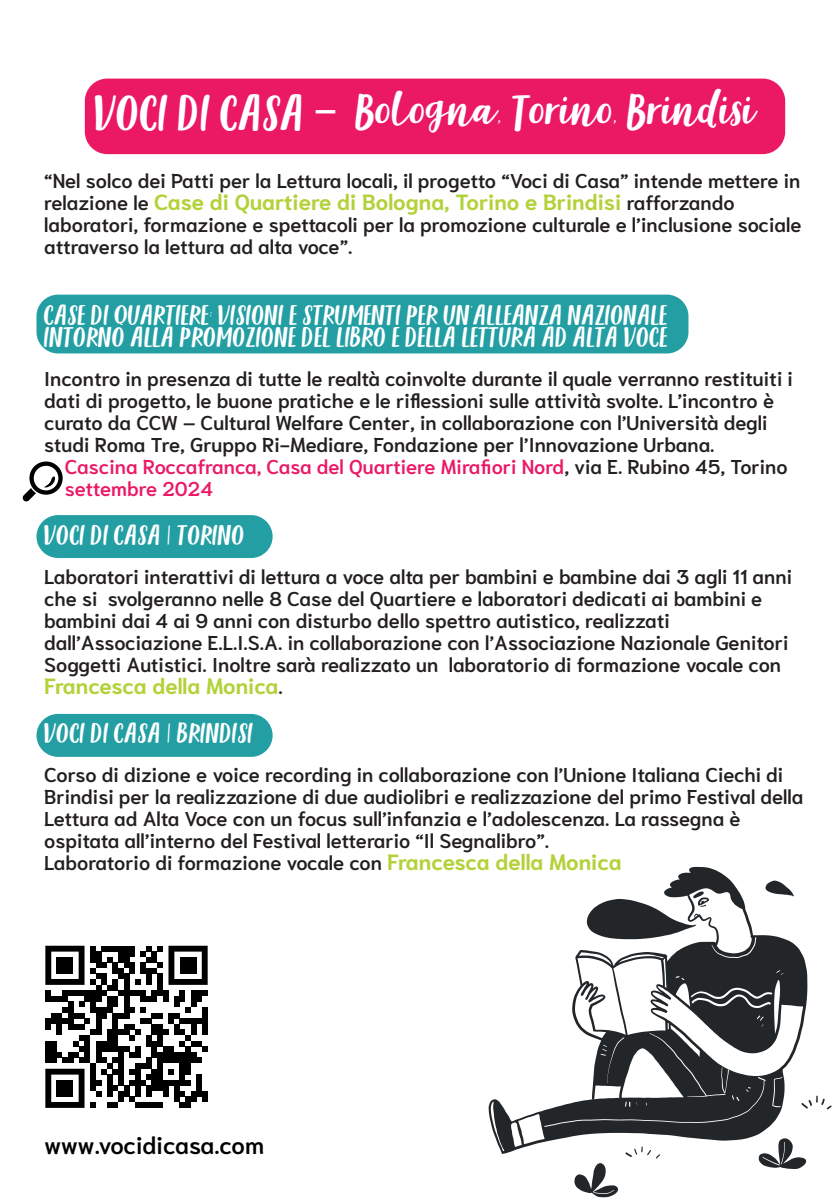
<style>
.page{position:relative;width:840px;height:1202px;background:#fff}
.page>*{position:absolute;margin:0;border:0;box-sizing:border-box;transform-origin:0 0}
.t1{font:36px "Jonitha Script";color:#fff}
.t2{font:600 24px "Niramit";letter-spacing:-.025em;color:#010101}
.t3{font:700 22px "Niramit";color:#b2d239}
.t4{font:600 20px/22px "Niramit";color:#231f20}
.t5{font:20px/22px "Jonitha Script";color:#fff}
.t6{font:600 20px/22px "Niramit";color:#eb1864}
.s1{font-family:"Niramit";font-weight:600}
.s2{font-weight:600;font-size:20px;color:#231f20}
.s3{color:#231f20}
.s4{font-weight:700;font-size:22px;color:#b2d239}
</style>
<div class="page">
<svg style="left:488px;top:867px;width:319px;height:287px"></svg>
<svg style="left:765px;top:881px;width:28px;height:15px"></svg>
<svg style="left:801px;top:1096px;width:30px;height:13px"></svg>
<svg style="left:625px;top:1146px;width:34px;height:12px"></svg>
<svg style="left:771px;top:1077px;width:10px;height:30px"></svg>
<svg style="left:690px;top:988px;width:81px;height:20px;background:#535658"></svg>
<svg style="left:586px;top:891px;width:169px;height:67px"></svg>
<svg style="left:675px;top:976px;width:9px;height:4px"></svg>
<svg style="left:776px;top:970px;width:7px;height:5px"></svg>
<svg style="left:756px;top:1015px;width:7px;height:12px"></svg>
<svg style="left:544px;top:1033px;width:221px;height:94px"></svg>
<svg style="left:574px;top:1163px;width:43px;height:34px"></svg>
<svg style="left:673px;top:1153px;width:18px;height:1px"></svg>
<svg style="left:758px;top:1138px;width:47px;height:31px"></svg>
<div style="left:86px;top:80px;width:697px;height:73px;background:#eb1864;border-radius:21px"></div>
<div style="left:85px;top:79px;width:699px;height:75px;border:2px solid #eb1864;border-radius:21px"></div>
<div style="left:36px;top:295px;width:652px;height:58px;background:#239fa4;border-radius:21px"></div>
<div style="left:36px;top:515px;width:236px;height:43px;background:#239fa4;border-radius:21px"></div>
<div style="left:36px;top:714px;width:236px;height:43px;background:#239fa4;border-radius:21px"></div>
<svg style="left:45px;top:946px;width:162px;height:162px"></svg>
<div style="left:56px;top:957px;width:17px;height:17px;background:#000001"></div>
<div style="left:179px;top:957px;width:17px;height:17px;background:#000001"></div>
<div style="left:56px;top:1080px;width:17px;height:17px;background:#000001"></div>
<svg style="left:22px;top:461px;width:41px;height:41px"></svg>
<h1 class="t1" style="left:94px;top:88px;width:663px">VOCI DI CASA <span class="s1">–</span> Bologna, Torino, Brindisi</h1>
<p class="t4" style="left:44px;top:170px;width:757px">“Nel solco dei Patti per la Lettura locali, il progetto “Voci di Casa” intende mettere in</p>
<p class="t3" style="left:44px;top:189px;width:691px"><span class="s2">relazione le</span> Case di Quartiere di Bologna, Torino e Brindisi <span class="s2">rafforzando</span></p>
<p class="t4" style="left:44px;top:214px;width:758px">laboratori, formazione e spettacoli per la promozione culturale e l’inclusione sociale attraverso la lettura ad alta voce”.</p>
<p class="t5" style="left:44px;top:303px;width:624px">CASE DI QUARTIERE: VISIONI E STRUMENTI PER UN’ALLEANZA NAZIONALE<br>INTORNO ALLA PROMOZIONE DEL LIBRO E DELLA LETTURA AD ALTA VOCE</p>
<p class="t4" style="left:44px;top:368px;width:749px">Incontro in presenza di tutte le realtà coinvolte durante il quale verranno restituiti i dati di progetto, le buone pratiche e le riflessioni sulle attività svolte. L’incontro è curato da CCW – Cultural Welfare Center, in collaborazione con l’Università degli studi Roma Tre, Gruppo Ri-Mediare, Fondazione per l’Innovazione Urbana.</p>
<p class="t6" style="left:65px;top:456px;width:723px">Cascina Roccafranca, Casa del Quartiere Mirafiori Nord<span class="s3">, via E. Rubino 45, Torino </span>settembre 2024</p>
<p class="t5" style="left:44px;top:523px;width:202px">VOCI DI CASA | TORINO</p>
<p class="t4" style="left:44px;top:566px;width:749px">Laboratori interattivi di lettura a voce alta per bambini e bambine dai 3 agli 11 anni che si svolgeranno nelle 8 Case del Quartiere e laboratori dedicati ai bambini e bambini dai 4 ai 9 anni con disturbo dello spettro autistico, realizzati dall’Associazione E.L.I.S.A. in collaborazione con l’Associazione Nazionale Genitori Soggetti Autistici. Inoltre sarà realizzato un laboratorio di formazione vocale con</p>
<p class="t3" style="left:44px;top:673px;width:240px">Francesca della Monica<span class="s2">.</span></p>
<p class="t5" style="left:44px;top:721px;width:211px">VOCI DI CASA | BRINDISI</p>
<p class="t4" style="left:44px;top:764px;width:760px">Corso di dizione e voice recording in collaborazione con l’Unione Italiana Ciechi di Brindisi per la realizzazione di due audiolibri e realizzazione del primo Festival della Lettura ad Alta Voce con un focus sull’infanzia e l’adolescenza. La rassegna è ospitata all’interno del Festival letterario “Il Segnalibro”.<br>Laboratorio di formazione vocale con <span class="s4">Francesca della Monica</span></p>
<p class="t2" style="left:44px;top:1132px;width:221px">www.vocidicasa.com</p>
</div>
